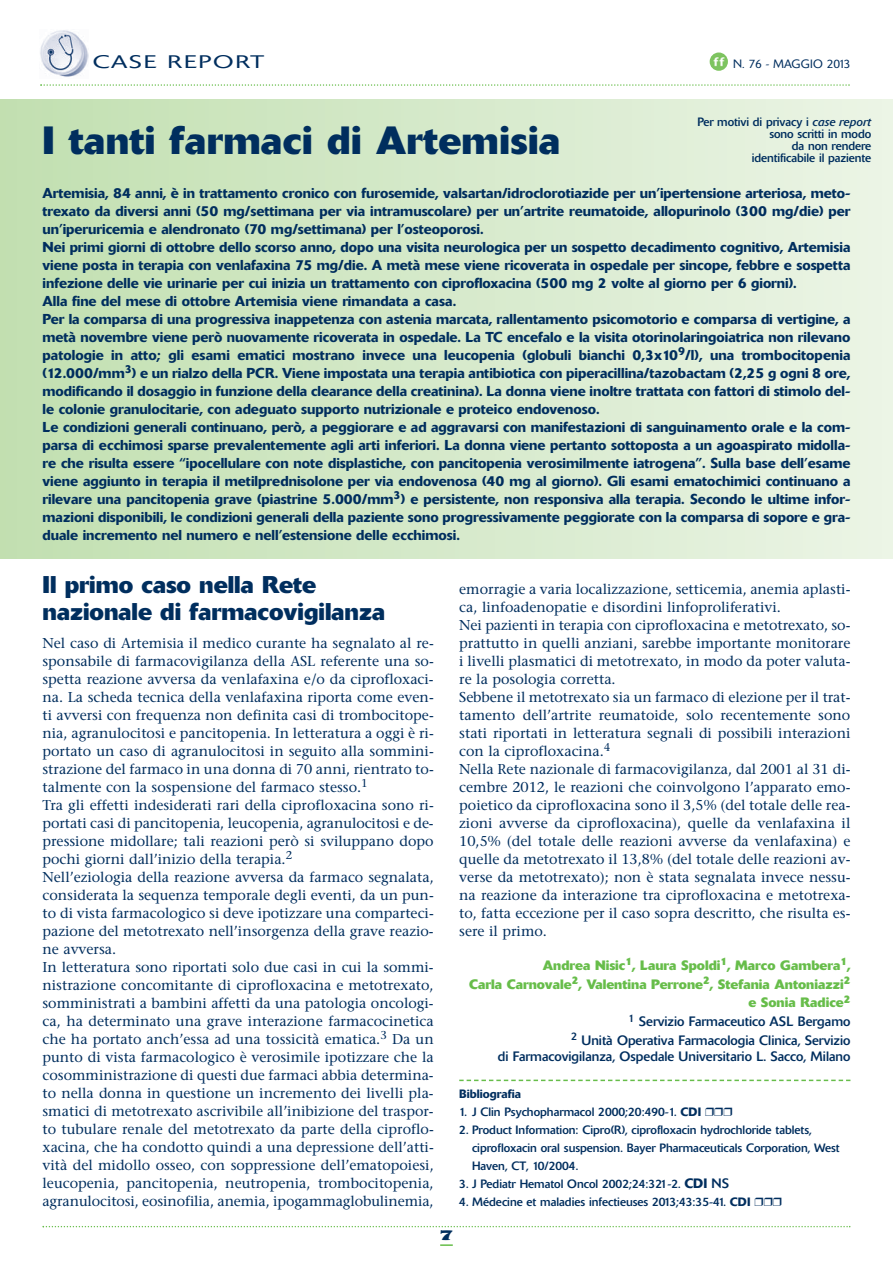
<style>
.page{position:relative;width:893px;height:1263px;background:#fff}
.page>*{position:absolute;margin:0;border:0;box-sizing:border-box;transform-origin:0 0}
.t1{font:700 39px "Delta";letter-spacing:.01em;color:#002e5e}
.t2{font:700 24px/27px "Delta";color:#002e5e}
.t3{font:300 18px "Delta";letter-spacing:.065em;color:#002e5e;scale:1.4 1}
.t4{font:14.25px/18px "Stone Serif";color:#002e5e}
.t5{font:500 14.25px/18px "Delta";color:#002e5e}
.t6{font:14.25px "Jimbo MM.525.wt.350.wd";color:#002e5e}
.t7{font:700 13.5px/18.8px "Delta";color:#67bd4a;text-align:right}
.t8{font:13.5px "Delta";color:#002e5e}
.t9{font:12px/12px "Delta";color:#002e5e}
.t10{font:300 12px "Delta";color:#002e5e}
.t11{font:500 12px "Delta";color:#002e5e}
.s1{font-style:italic}
.s2{font-weight:400;color:#002e5e}
.s3{font-weight:500}
.s4{font-weight:500;font-size:13.5px}
.s5{font-size:13.5px}
</style>
<div class="page">
<svg style="left:43px;top:1226px;width:807px;height:1px"></svg>
<svg style="left:440px;top:1244px;width:13px;height:2px"></svg>
<img style="left:40px;top:30px;width:49px;height:47px">
<img style="left:710px;top:52px;width:18px;height:19px;border-radius:50%">
<svg style="left:40px;top:84px;width:810px;height:2px"></svg>
<div style="left:0;top:99px;width:893px;height:459px;background:linear-gradient(to right,#c1dfb0,#ebf4e6)"></div>
<svg style="left:459px;top:1079px;width:391px;height:2px"></svg>
<p class="t3" style="left:93px;top:56px;width:124px">CASE REPORT</p>
<p class="t10" style="left:733px;top:59px;width:119px">N. 76 - MAGGIO 2013</p>
<h1 class="t1" style="left:43px;top:126px;width:519px">I tanti farmaci di Artemisia</h1>
<p class="t9" style="left:697px;top:117px;width:175px;text-align:right">Per motivi di privacy i <span class="s1">case report </span>sono scritti in modo<br>da non rendere<br>identificabile il paziente</p>
<p class="t5" style="left:43px;top:185px;width:809px">Artemisia, 84 anni, è in trattamento cronico con furosemide, valsartan/idroclorotiazide per un’ipertensione arteriosa, meto&shy;trexato da diversi anni (50 mg/settimana per via intramuscolare) per un’artrite reumatoide, allopurinolo (300 mg/die) per un’iperuricemia e alendronato (70 mg/settimana) per l’osteoporosi.<br>Nei primi giorni di ottobre dello scorso anno, dopo una visita neurologica per un sospetto decadimento cognitivo, Artemisia viene posta in terapia con venlafaxina 75 mg/die. A metà mese viene ricoverata in ospedale per sincope, febbre e sospetta infezione delle vie urinarie per cui inizia un trattamento con ciprofloxacina (500 mg 2 volte al giorno per 6 giorni).<br>Alla fine del mese di ottobre Artemisia viene rimandata a casa.<br>Per la comparsa di una progressiva inappetenza con astenia marcata, rallentamento psicomotorio e comparsa di vertigine, a metà novembre viene però nuovamente ricoverata in ospedale. La TC encefalo e la visita otorinolaringoiatrica non rilevano patologie in atto; gli esami ematici mostrano invece una leucopenia (globuli bianchi 0,3x10<sup>9</sup>/l), una trombocitopenia (12.000/mm<sup>3</sup>) e un rialzo della PCR. Viene impostata una terapia antibiotica con piperacillina/tazobactam (2,25 g ogni 8 ore, modificando il dosaggio in funzione della clearance della creatinina). La donna viene inoltre trattata con fattori di stimolo del&shy;le colonie granulocitarie, con adeguato supporto nutrizionale e proteico endovenoso.<br>Le condizioni generali continuano, però, a peggiorare e ad aggravarsi con manifestazioni di sanguinamento orale e la com&shy;parsa di ecchimosi sparse prevalentemente agli arti inferiori. La donna viene pertanto sottoposta a un agoaspirato midolla&shy;re che risulta essere “ipocellulare con note displastiche, con pancitopenia verosimilmente iatrogena”. Sulla base dell’esame viene aggiunto in terapia il metilprednisolone per via endovenosa (40 mg al giorno). Gli esami ematochimici continuano a rilevare una pancitopenia grave (piastrine 5.000/mm<sup>3</sup>) e persistente, non responsiva alla terapia. Secondo le ultime infor&shy;mazioni disponibili, le condizioni generali della paziente sono progressivamente peggiorate con la comparsa di sopore e gra&shy;duale incremento nel numero e nell’estensione delle ecchimosi.</p>
<h2 class="t2" style="left:43px;top:573px;width:344px">Il primo caso nella Rete nazionale di farmacovigilanza</h2>
<p class="t4" style="left:43px;top:636px;width:393px">Nel caso di Artemisia il medico curante ha segnalato al re&shy;sponsabile di farmacovigilanza della ASL referente una so&shy;spetta reazione avversa da venlafaxina e/o da ciprofloxaci&shy;na. La scheda tecnica della venlafaxina riporta come even&shy;ti avversi con frequenza non definita casi di trombocitope&shy;nia, agranulocitosi e pancitopenia. In letteratura a oggi è ri&shy;portato un caso di agranulocitosi in seguito alla sommini&shy;strazione del farmaco in una donna di 70 anni, rientrato to&shy;talmente con la sospensione del farmaco stesso.<sup>1<br></sup>Tra gli effetti indesiderati rari della ciprofloxacina sono ri&shy;portati casi di pancitopenia, leucopenia, agranulocitosi e de&shy;pressione midollare; tali reazioni però si sviluppano dopo pochi giorni dall’inizio della terapia.<sup>2<br></sup>Nell’eziologia della reazione avversa da farmaco segnalata, considerata la sequenza temporale degli eventi, da un pun&shy;to di vista farmacologico si deve ipotizzare una comparteci&shy;pazione del metotrexato nell’insorgenza della grave reazio&shy;ne avversa.<br>In letteratura sono riportati solo due casi in cui la sommi&shy;nistrazione concomitante di ciprofloxacina e metotrexato, somministrati a bambini affetti da una patologia oncologi&shy;ca, ha determinato una grave interazione farmacocinetica che ha portato anch’essa ad una tossicità ematica.<sup>3</sup> Da un punto di vista farmacologico è verosimile ipotizzare che la cosomministrazione di questi due farmaci abbia determina&shy;to nella donna in questione un incremento dei livelli pla&shy;smatici di metotrexato ascrivibile all’inibizione del traspor&shy;to tubulare renale del metotrexato da parte della ciproflo&shy;xacina, che ha condotto quindi a una depressione dell’atti&shy;vità del midollo osseo, con soppressione dell’ematopoiesi, leucopenia, pancitopenia, neutropenia, trombocitopenia, agranulocitosi, eosinofilia, anemia, ipogammaglobulinemia,</p>
<p class="t4" style="left:459px;top:582px;width:393px">emorragie a varia localizzazione, setticemia, anemia aplasti&shy;ca, linfoadenopatie e disordini linfoproliferativi.<br>Nei pazienti in terapia con ciprofloxacina e metotrexato, so&shy;prattutto in quelli anziani, sarebbe importante monitorare i livelli plasmatici di metotrexato, in modo da poter valuta&shy;re la posologia corretta.<br>Sebbene il metotrexato sia un farmaco di elezione per il trat&shy;tamento dell’artrite reumatoide, solo recentemente sono stati riportati in letteratura segnali di possibili interazioni con la ciprofloxacina.<sup>4<br></sup>Nella Rete nazionale di farmacovigilanza, dal 2001 al 31 di&shy;cembre 2012, le reazioni che coinvolgono l’apparato emo&shy;poietico da ciprofloxacina sono il 3,5% (del totale delle rea&shy;zioni avverse da ciprofloxacina), quelle da venlafaxina il 10,5% (del totale delle reazioni avverse da venlafaxina) e quelle da metotrexato il 13,8% (del totale delle reazioni av&shy;verse da metotrexato); non è stata segnalata invece nessu&shy;na reazione da interazione tra ciprofloxacina e metotrexa&shy;to, fatta eccezione per il caso sopra descritto, che risulta es&shy;sere il primo.</p>
<p class="t7" style="left:469px;top:957px;width:383px">Andrea Nisic<sup>1</sup>, Laura Spoldi<sup>1</sup>, Marco Gambera<sup>1</sup>,<br>Carla Carnovale<sup>2</sup>, Valentina Perrone<sup>2</sup>, Stefania Antoniazzi<sup>2 </sup>e Sonia Radice<sup>2<br></sup><sup>1</sup> <span class="s2">Servizio Farmaceutico ASL Bergamo<br></span><sup>2</sup> <span class="s2">Unità Operativa Farmacologia Clinica, Servizio</span></p>
<p class="t8" style="left:498px;top:1051px;width:354px">di Farmacovigilanza, Ospedale Universitario L. Sacco, Milano</p>
<p class="t11" style="left:459px;top:1090px;width:63px">Bibliografia</p>
<p class="t9" style="left:459px;top:1107px;width:275px">1. J Clin Psychopharmacol 2000;20:490-1. <span class="s3">CDI</span> ❒❒❒</p>
<p class="t9" style="left:472px;top:1122px;width:369px;line-height:18px;text-indent:-13px">2. Product Information: Cipro(R), ciprofloxacin hydrochloride tablets, ciprofloxacin oral suspension. Bayer Pharmaceuticals Corporation, West<br>Haven, CT, 10/2004.</p>
<p class="t9" style="left:459px;top:1179px;width:271px">3. J Pediatr Hematol Oncol 2002;24:321-2. <span class="s4">CDI</span> <span class="s5">NS</span></p>
<p class="t9" style="left:459px;top:1197px;width:324px">4. Médecine et maladies infectieuses 2013;43:35-41. <span class="s3">CDI</span> ❒❒❒</p>
<p class="t6" style="left:440px;top:1230px;width:14px">7</p>
</div>
